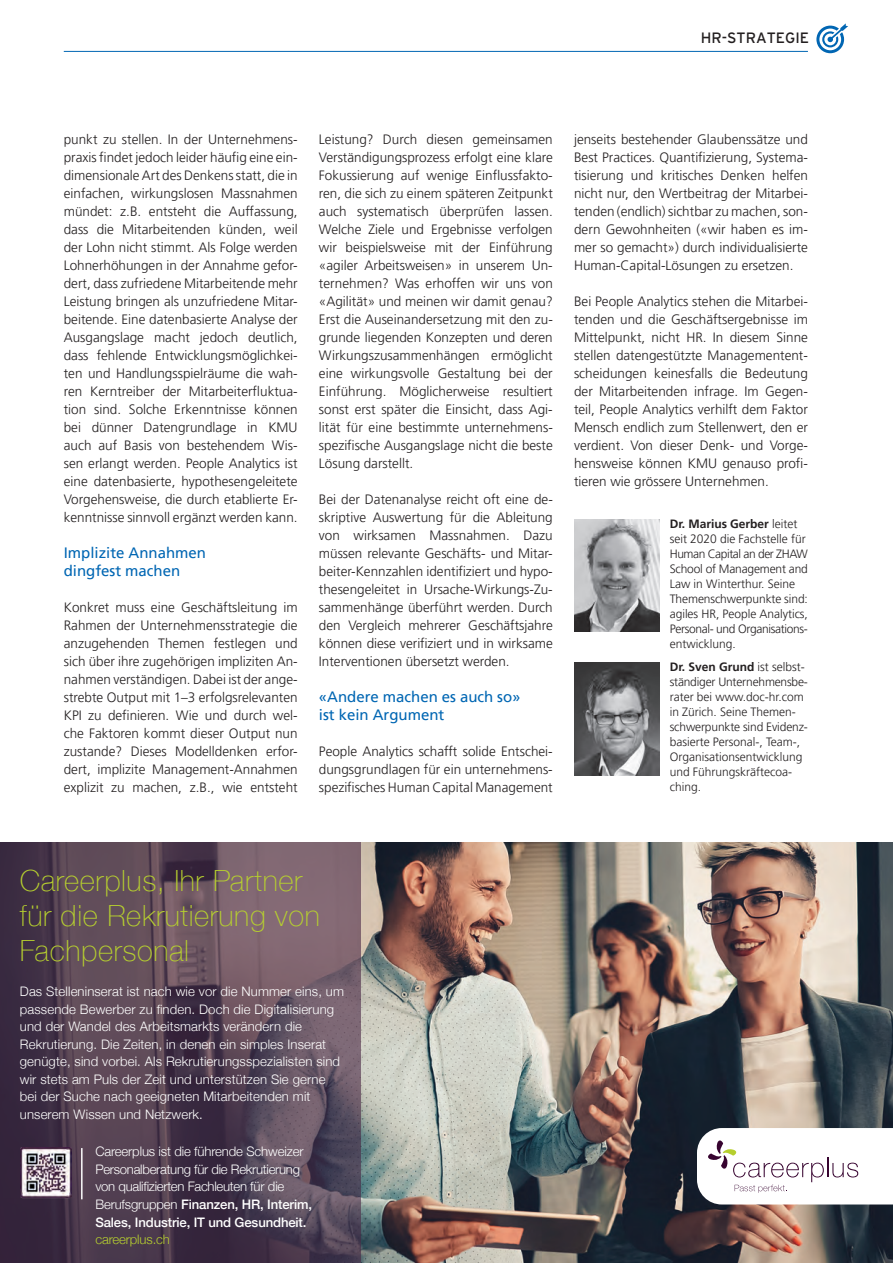
<style>
.page{position:relative;width:893px;height:1263px;background:#fff}
.page>*{position:absolute;margin:0;border:0;box-sizing:border-box;transform-origin:0 0}
.t1{font:100 29.25px/35px "Helvetica Neue";letter-spacing:.02em;color:#b6cf2f}
.t2{font:15px/18px "Frutiger LT Pro";color:#0166b3}
.t3{font:15px "Interstate";color:#231f20}
.t4{font:300 13.5px/18px "Frutiger LT Pro";color:#231f20;text-align:justify}
.t5{font:300 13.2px/17.5px "Helvetica Neue";letter-spacing:.01em;color:#fff}
.t6{font:300 13.2px/17.5px "Helvetica Neue";letter-spacing:-.02em;color:#fff}
.t7{font:300 13.2px "Helvetica Neue";letter-spacing:-.01em;color:#b6cf2f}
.t8{font:300 12px/15px "Frutiger LT Pro";color:#231f20}
.s1{font-weight:700}
.s2{font-weight:500}
</style>
<div class="page">
<svg style="left:816px;top:23px;width:32px;height:30px"></svg>
<hr style="left:64px;top:51px;width:744px;height:1px;background:#0166b3">
<img style="left:574px;top:519px;width:85px;height:113px">
<img style="left:574px;top:663px;width:85px;height:112px">
<img style="left:361px;top:842px;width:532px;height:421px">
<svg style="left:0;top:842px;width:361px;height:421px;background:#574555"></svg>
<svg style="left:697px;top:1128px;width:196px;height:76px"></svg>
<img style="left:21px;top:1147px;width:51px;height:51px">
<hr style="left:81px;top:1148px;width:2px;height:51px;background:#fff">
<p class="t3" style="left:701px;top:28px;width:110px">HR-STRATEGIE</p>
<p class="t4" style="left:64px;top:130px;width:235px">punkt zu stellen. In der Unternehmens&shy;praxis findet jedoch leider häufig eine ein&shy;dimensionale Art des Denkens statt, die in einfachen, wirkungslosen Massnahmen mündet: z.B. entsteht die Auffassung, dass die Mitarbeitenden künden, weil der Lohn nicht stimmt. Als Folge werden Lohnerhöhungen in der Annahme gefor&shy;dert, dass zufriedene Mitarbeitende mehr Leistung bringen als unzufriedene Mitar&shy;beitende. Eine datenbasierte Analyse der Ausgangslage macht jedoch deutlich, dass fehlende Entwicklungsmöglichkei&shy;ten und Handlungsspielräume die wah&shy;ren Kerntreiber der Mitarbeiterfluktua&shy;tion sind. Solche Erkenntnisse können bei dünner Datengrundlage in KMU auch auf Basis von bestehendem Wis&shy;sen erlangt werden. People Analytics ist eine datenbasierte, hypothesengeleitete Vorgehensweise, die durch etablierte Er&shy;kenntnisse sinnvoll ergänzt werden kann.</p>
<p class="t2" style="left:64px;top:544px;width:144px">Implizite Annahmen dingfest machen</p>
<p class="t4" style="left:64px;top:598px;width:235px">Konkret muss eine Geschäftsleitung im Rahmen der Unternehmensstrategie die anzugehenden Themen festlegen und sich über ihre zugehörigen impliziten An&shy;nahmen verständigen. Dabei ist der ange&shy;strebte Output mit 1–3 erfolgsrelevanten KPI zu definieren. Wie und durch wel&shy;che Faktoren kommt dieser Output nun zustande? Dieses Modelldenken erfor&shy;dert, implizite Management-Annahmen explizit zu machen, z.B., wie entsteht</p>
<p class="t4" style="left:319px;top:130px;width:235px">Leistung? Durch diesen gemeinsamen Verständigungsprozess erfolgt eine klare Fokussierung auf wenige Einflussfakto&shy;ren, die sich zu einem späteren Zeitpunkt auch systematisch überprüfen lassen.<br>Welche Ziele und Ergebnisse verfolgen wir beispielsweise mit der Einführung «agiler Arbeitsweisen» in unserem Un&shy;ternehmen? Was erhoffen wir uns von «Agilität» und meinen wir damit genau?<br>Erst die Auseinandersetzung mit den zu&shy;grunde liegenden Konzepten und deren Wirkungszusammenhängen ermöglicht eine wirkungsvolle Gestaltung bei der Einführung. Möglicherweise resultiert sonst erst später die Einsicht, dass Agi&shy;lität für eine bestimmte unternehmens&shy;spezifische Ausgangslage nicht die beste Lösung darstellt.</p>
<p class="t4" style="left:319px;top:490px;width:235px">Bei der Datenanalyse reicht oft eine de&shy;skriptive Auswertung für die Ableitung von wirksamen Massnahmen. Dazu müssen relevante Geschäfts- und Mitar&shy;beiter-Kennzahlen identifiziert und hypo&shy;thesengeleitet in Ursache-Wirkungs-Zu&shy;sammenhänge überführt werden. Durch den Vergleich mehrerer Geschäftsjahre können diese verifiziert und in wirksame Interventionen übersetzt werden.</p>
<p class="t2" style="left:319px;top:688px;width:203px">«Andere machen es auch so» ist kein Argument</p>
<p class="t4" style="left:319px;top:742px;width:235px">People Analytics schafft solide Entschei&shy;dungsgrundlagen für ein unternehmens&shy;spezifisches Human Capital Management</p>
<p class="t4" style="left:574px;top:130px;width:235px">jenseits bestehender Glaubenssätze und Best Practices. Quantifizierung, Systema&shy;tisierung und kritisches Denken helfen nicht nur, den Wertbeitrag der Mitarbei&shy;tenden (endlich) sichtbar zu machen, son&shy;dern Gewohnheiten («wir haben es im&shy;mer so gemacht») durch individualisierte Human-Capital-Lösungen zu ersetzen.</p>
<p class="t4" style="left:574px;top:292px;width:235px">Bei People Analytics stehen die Mitarbei&shy;tenden und die Geschäftsergebnisse im Mittelpunkt, nicht HR. In diesem Sinne stellen datengestützte Managementent&shy;scheidungen keinesfalls die Bedeutung der Mitarbeitenden infrage. Im Gegen&shy;teil, People Analytics verhilft dem Faktor Mensch endlich zum Stellenwert, den er verdient. Von dieser Denk- und Vorge&shy;hensweise können KMU genauso profi&shy;tieren wie grössere Unternehmen.</p>
<p class="t8" style="left:670px;top:516px;width:140px"><span class="s1">Dr. Marius Gerber</span> leitet seit 2020 die Fachstelle für<br>Human Capital an der ZHAW<br>School of Management and<br>Law in Winterthur. Seine<br>Themenschwerpunkte sind: agiles HR, People Analytics,<br>Personal- und Organisations&shy;entwicklung.</p>
<p class="t8" style="left:670px;top:660px;width:140px"><span class="s1">Dr. Sven Grund</span> ist selbst&shy;ständiger Unternehmensbe&shy;rater bei www.doc-hr.com in Zürich. Seine Themen&shy;schwerpunkte sind Evidenz&shy;basierte Personal-, Team-,<br>Organisationsentwicklung und Führungskräftecoa&shy;ching.</p>
<h1 class="t1" style="left:20px;top:862px;width:302px">Careerplus, Ihr Partner für die Rekrutierung von<br>Fachpersonal</h1>
<p class="t5" style="left:20px;top:982px;width:326px">Das Stelleninserat ist nach wie vor die Nummer eins, um passende Bewerber zu finden. Doch die Digitalisierung und der Wandel des Arbeitsmarkts verändern die Rekrutierung. Die Zeiten, in denen ein simples Inserat genügte, sind vorbei. Als Rekrutierungsspezialisten sind wir stets am Puls der Zeit und unterstützen Sie gerne bei der Suche nach geeigneten Mitarbeitenden mit unserem Wissen und Netzwerk.</p>
<p class="t6" style="left:95px;top:1142px;width:218px">Careerplus ist die führende Schweizer Personalberatung für die Rekrutierung von qualifizierten Fachleuten für die Berufsgruppen <span class="s2">Finanzen, HR, Interim, Sales, Industrie, IT und Gesundheit.</span></p>
<p class="t7" style="left:95px;top:1228px;width:76px">careerplus.ch</p>
</div>
